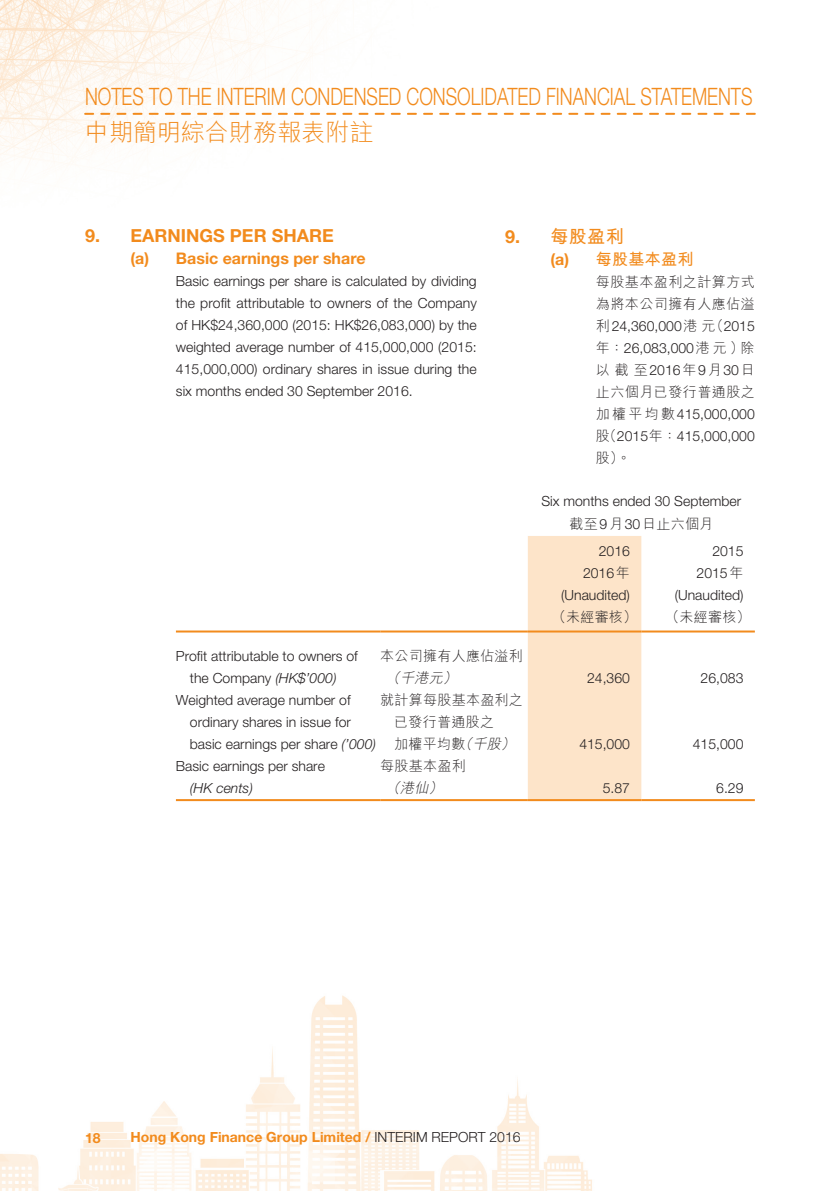
<style>
.page{position:relative;width:840px;height:1191px;background:#fff}
.page>*{position:absolute;margin:0;border:0;box-sizing:border-box;transform-origin:0 0}
.t1{font:300 24px "Helvetica Neue LT Std";color:#f28b1d;scale:.76 1}
.t2{font:300 24px "M Hei HK";color:#f28b1d}
._01_H1_E{font:700 18px "Helvetica Neue LT Std";color:#f28b1d}
._001_H1_C{font:700 18px "M Hei HK";color:#f28b1d}
._02_H2_E{font:700 16px "Helvetica Neue LT Std";color:#f28b1d}
._002_H2_C{font:700 16px "M Hei HK";letter-spacing:.02em;color:#f28b1d}
._50_Table_txt{font:300 14px "Helvetica Neue LT Std";color:#231f20}
._00_txt_E{font:300 14px/22px "Helvetica Neue LT Std";color:#231f20;text-align:justify}
._000_txt_C{font:300 14px/22px "M Hei HK";letter-spacing:.035em;color:#231f20;text-align:justify}
._50_Table_txt-2{font:300 14px "M Hei HK";letter-spacing:.02em;color:#231f20}
.t3{font:700 14px "Helvetica Neue LT Std";color:#f28b1d}
._50_Table_txt-3{font:italic 300 14px "M Hei HK";color:#231f20}
._50_Table_txt-4{font:italic 300 14px "Helvetica Neue LT Std";color:#231f20}
.s1{font-family:"Helvetica Neue LT Std"}
.s2{font-family:"M Hei HK"}
.s3{font-style:italic}
.s4{font-weight:300;color:#231f20}
</style>
<div class="page">
<img style="left:0;top:0;width:756px;height:1191px">
<svg style="left:85px;top:113px;width:669px;height:2px"></svg>
<div style="left:527px;top:536px;width:114px;height:263px;background:#fde4c9"></div>
<hr style="left:176px;top:630px;width:204px;height:2px;background:#f28b1d">
<hr style="left:380px;top:630px;width:147px;height:2px;background:#f28b1d">
<hr style="left:527px;top:630px;width:114px;height:2px;background:#f28b1d">
<hr style="left:641px;top:630px;width:113px;height:2px;background:#f28b1d">
<hr style="left:176px;top:799px;width:204px;height:2px;background:#f28b1d">
<hr style="left:380px;top:799px;width:147px;height:2px;background:#f28b1d">
<hr style="left:527px;top:799px;width:114px;height:2px;background:#f28b1d">
<hr style="left:641px;top:799px;width:113px;height:2px;background:#f28b1d">
<h1 class="t1" style="left:85px;top:82px;width:879px">NOTES TO THE INTERIM CONDENSED CONSOLIDATED FINANCIAL STATEMENTS</h1>
<h1 class="t2" style="left:85px;top:120px;width:289px">中期簡明綜合財務報表附註</h1>
<p class="_01_H1_E" style="left:85px;top:224px;width:250px">9. EARNINGS PER SHARE</p>
<p class="_02_H2_E" style="left:130px;top:248px;width:236px">(a) Basic earnings per share</p>
<p class="_00_txt_E" style="left:176px;top:269px;width:302px">Basic earnings per share is calculated by dividing the profit attributable to owners of the Company of HK$24,360,000 (2015: HK$26,083,000) by the weighted average number of 415,000,000 (2015:<br>415,000,000) ordinary shares in issue during the six months ended 30 September 2016.</p>
<p class="_001_H1_C" style="left:505px;top:223px;width:120px"><span class="s1">9.</span> 每股盈利</p>
<p class="_002_H2_C" style="left:550px;top:247px;width:144px"><span class="s1">(a)</span> 每股基本盈利</p>
<p class="_000_txt_C" style="left:595px;top:270px;width:160px">每股基本盈利之計算方式為將本公司擁有人應佔溢利<span class="s1">24,360,000</span>港元（<span class="s1">2015</span>年：<span class="s1">26,083,000</span>港元）除以截至<span class="s1">2016</span>年<span class="s1">9</span>月<span class="s1">30</span>日止六個月已發行普通股之加權平均數<span class="s1">415,000,000</span>股（<span class="s1">2015</span>年：<span class="s1">415,000,000</span>股）。</p>
<p class="_50_Table_txt" style="left:541px;top:492px;width:201px">Six months ended 30 September</p>
<p class="_50_Table_txt-2" style="left:569px;top:516px;width:145px">截至<span class="s1">9</span>月<span class="s1">30</span>日止六個月</p>
<p class="_50_Table_txt" style="left:598px;top:542px;width:33px">2016</p>
<p class="_50_Table_txt" style="left:712px;top:542px;width:33px">2015</p>
<p class="_50_Table_txt" style="left:582px;top:564px;width:48px">2016<span class="s2">年</span></p>
<p class="_50_Table_txt" style="left:696px;top:564px;width:48px">2015<span class="s2">年</span></p>
<p class="_50_Table_txt" style="left:561px;top:586px;width:70px">(Unaudited)</p>
<p class="_50_Table_txt" style="left:674px;top:586px;width:70px">(Unaudited)</p>
<p class="_50_Table_txt-2" style="left:551px;top:610px;width:86px">（未經審核）</p>
<p class="_50_Table_txt-2" style="left:665px;top:610px;width:86px">（未經審核）</p>
<p class="_50_Table_txt" style="left:176px;top:647px;width:183px">Profit attributable to owners of</p>
<p class="_50_Table_txt" style="left:190px;top:669px;width:148px">the Company <span class="s3">(HK$’000)</span></p>
<p class="_50_Table_txt-2" style="left:380px;top:649px;width:144px">本公司擁有人應佔溢利</p>
<p class="_50_Table_txt-3" style="left:386px;top:671px;width:75px">（千港元）</p>
<p class="_50_Table_txt" style="left:586px;top:669px;width:44px">24,360</p>
<p class="_50_Table_txt" style="left:700px;top:669px;width:44px">26,083</p>
<p class="_50_Table_txt-2" style="left:380px;top:693px;width:144px">就計算每股基本盈利之</p>
<p class="_50_Table_txt-2" style="left:394px;top:715px;width:101px">已發行普通股之</p>
<p class="_50_Table_txt-2" style="left:394px;top:737px;width:125px">加權平均數<span class="s3">（千股）</span></p>
<p class="_50_Table_txt" style="left:579px;top:735px;width:52px">415,000</p>
<p class="_50_Table_txt" style="left:692px;top:735px;width:52px">415,000</p>
<p class="_50_Table_txt" style="left:176px;top:691px;width:176px">Weighted average number of</p>
<p class="_50_Table_txt" style="left:190px;top:713px;width:162px">ordinary shares in issue for</p>
<p class="_50_Table_txt" style="left:190px;top:735px;width:187px">basic earnings per share <span class="s3">(’000)</span></p>
<p class="_50_Table_txt" style="left:176px;top:757px;width:150px">Basic earnings per share</p>
<p class="_50_Table_txt-4" style="left:190px;top:779px;width:65px">(HK cents)</p>
<p class="_50_Table_txt-2" style="left:380px;top:759px;width:87px">每股基本盈利</p>
<p class="_50_Table_txt-3" style="left:386px;top:781px;width:61px">（港仙）</p>
<p class="_50_Table_txt" style="left:602px;top:779px;width:29px">5.87</p>
<p class="_50_Table_txt" style="left:715px;top:779px;width:29px">6.29</p>
<p class="t3" style="left:85px;top:1129px;width:17px">18</p>
<p class="t3" style="left:130px;top:1128px;width:391px">Hong Kong Finance Group Limited / <span class="s4">INTERIM REPORT 2016</span></p>
</div>
